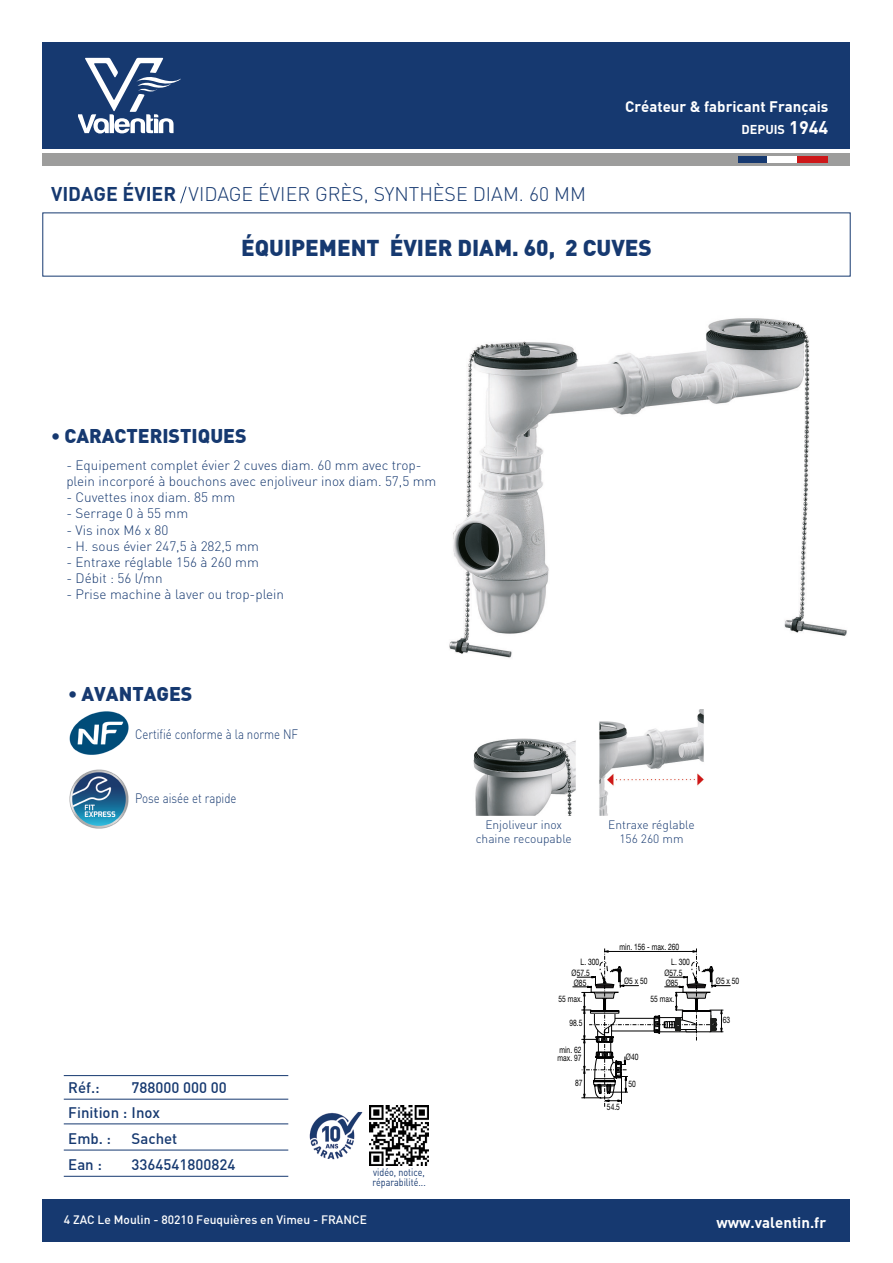
<style>
.page{position:relative;width:893px;height:1263px;background:#fff}
.page>*{position:absolute;margin:0;border:0;box-sizing:border-box;transform-origin:0 0}
.t1{font:22.5px "DIN Black";color:#163970}
.t2{font:300 19.5px "DIN";color:#163970}
.t3{font:19.5px "DINBLACK Black";color:#163970}
.t4{font:15px/26.1px "DINMEDIUM Medium";color:#163970}
.t5{font:15px "DINBOLD Bold";color:#fff}
.t6{font:300 13.5px/16.2px "DIN";color:#163970}
.t7{font:300 13.5px "DIN";color:#163970;scale:.85 1}
.t8{font:12.6px "DINBOLD Bold";color:#fff}
.t9{font:300 12px/14.4px "DIN";color:#163970;text-align:center}
.t10{font:12px "DINMEDIUM Medium";color:#fff}
.t11{font:10.5px/9.8px "DINREGULAR";color:#163970;scale:.85 1}
.t12{font:8.85px/8.1px "Helvetica Neue LT Std";color:#000;scale:.75 1}
.s1{font-family:"DIN Bold";font-weight:400}
.s2{font-size:18px}
</style>
<div class="page">
<div style="left:43px;top:43px;width:807px;height:106px;background:#163970"></div>
<div style="left:43px;top:1199px;width:807px;height:43px;background:#163970"></div>
<svg style="left:79px;top:58px;width:102px;height:76px"></svg>
<div style="left:43px;top:153px;width:807px;height:13px;background:#9d9d9c"></div>
<div style="left:738px;top:156px;width:30px;height:7px;background:#163970"></div>
<div style="left:768px;top:156px;width:30px;height:7px;background:#fff"></div>
<div style="left:798px;top:156px;width:30px;height:7px;background:#cd1719"></div>
<svg style="left:573px;top:948px;width:157px;height:159px"></svg>
<img style="left:309px;top:1112px;width:54px;height:48px">
<img style="left:369px;top:1106px;width:60px;height:59px">
<hr style="left:64px;top:1075px;width:224px;height:1px;background:#163970">
<hr style="left:64px;top:1123px;width:224px;height:1px;background:#163970">
<hr style="left:64px;top:1150px;width:224px;height:1px;background:#163970">
<hr style="left:64px;top:1176px;width:224px;height:1px;background:#163970">
<hr style="left:64px;top:1099px;width:224px;height:1px;background:#163970">
<img style="left:599px;top:709px;width:105px;height:106px">
<img style="left:473px;top:738px;width:103px;height:77px">
<img style="left:449px;top:318px;width:398px;height:340px">
<svg style="left:180px;top:186px;width:7px;height:17px"></svg>
<img style="left:69px;top:711px;width:60px;height:44px">
<img style="left:69px;top:769px;width:60px;height:60px">
<h2 class="t2" style="left:51px;top:182px;width:536px"><span class="s1">VIDAGE ÉVIER</span> VIDAGE ÉVIER GRÈS, SYNTHÈSE DIAM. 60 MM</h2>
<p class="t5" style="left:625px;top:97px;width:205px">Créateur &amp; fabricant Français</p>
<p class="t8" style="left:741px;top:121px;width:88px">DEPUIS <span class="s2">1944</span></p>
<h1 class="t1" style="left:241px;top:233px;width:412px">ÉQUIPEMENT ÉVIER DIAM. 60, 2 CUVES</h1>
<h2 class="t3" style="left:51px;top:423px;width:197px">• CARACTERISTIQUES</h2>
<p class="t6" style="left:66px;top:457px;width:372px">- Equipement complet évier 2 cuves diam. 60 mm avec trop&shy;plein incorporé à bouchons avec enjoliveur inox diam. 57,5 mm</p>
<p class="t6" style="left:66px;top:489px;width:170px">- Cuvettes inox diam. 85 mm</p>
<p class="t6" style="left:66px;top:505px;width:123px">- Serrage 0 à 55 mm</p>
<p class="t6" style="left:66px;top:521px;width:104px">- Vis inox M6 x 80</p>
<p class="t6" style="left:66px;top:538px;width:194px">- H. sous évier 247,5 à 282,5 mm</p>
<p class="t6" style="left:66px;top:554px;width:194px">- Entraxe réglable 156 à 260 mm</p>
<p class="t6" style="left:66px;top:570px;width:98px">- Débit : 56 l/mn</p>
<p class="t6" style="left:66px;top:586px;width:219px">- Prise machine à laver ou trop-plein</p>
<h2 class="t3" style="left:68px;top:680px;width:126px">• AVANTAGES</h2>
<p class="t7" style="left:135px;top:726px;width:193px">Certifié conforme à la norme NF</p>
<p class="t7" style="left:135px;top:789px;width:121px">Pose aisée et rapide</p>
<p class="t4" style="left:68px;top:1074px;width:93px;line-height:24.9px">Réf.:<br>Finition : Inox</p>
<p class="t4" style="left:68px;top:1125px;width:44px">Emb. :<br>Ean :</p>
<p class="t4" style="left:132px;top:1074px;width:97px">788000 000 00</p>
<p class="t4" style="left:132px;top:1125px;width:105px">Sachet<br>3364541800824</p>
<p class="t11" style="left:372px;top:1167px;width:64px">vidéo, notice, réparabilité...</p>
<p class="t9" style="left:476px;top:817px;width:98px">Enjoliveur inox chaine recoupable</p>
<p class="t9" style="left:608px;top:817px;width:88px">Entraxe réglable<br>156 260 mm</p>
<p class="t12" style="left:619px;top:942px;width:81px">min. 156 - max. 260</p>
<p class="t12" style="left:624px;top:976px;width:33px">Ø5 x 50</p>
<p class="t12" style="left:716px;top:976px;width:33px">Ø5 x 50</p>
<p class="t12" style="left:581px;top:958px;width:26px">L. 300</p>
<p class="t12" style="left:671px;top:958px;width:26px">L. 300</p>
<p class="t12" style="left:559px;top:995px;width:33px">55 max.</p>
<p class="t12" style="left:569px;top:1019px;width:19px">98.5</p>
<p class="t12" style="left:723px;top:1016px;width:11px">63</p>
<p class="t12" style="left:572px;top:969px;width:26px">Ø57.5</p>
<p class="t12" style="left:664px;top:969px;width:26px">Ø57.5</p>
<p class="t12" style="left:574px;top:979px;width:18px">Ø85</p>
<p class="t12" style="left:666px;top:979px;width:18px">Ø85</p>
<p class="t12" style="left:651px;top:995px;width:33px">55 max.</p>
<p class="t12" style="left:558px;top:1045px;width:33px">min. 62 max. 97</p>
<p class="t12" style="left:575px;top:1079px;width:11px">87</p>
<p class="t12" style="left:626px;top:1052px;width:18px">Ø40</p>
<p class="t12" style="left:607px;top:1102px;width:19px">54.5</p>
<p class="t12" style="left:628px;top:1079px;width:11px">50</p>
<p class="t10" style="left:64px;top:1212px;width:305px">4 ZAC Le Moulin - 80210 Feuquières en Vimeu - FRANCE</p>
<p class="t5" style="left:716px;top:1212px;width:111px">www.valentin.fr</p>
</div>
